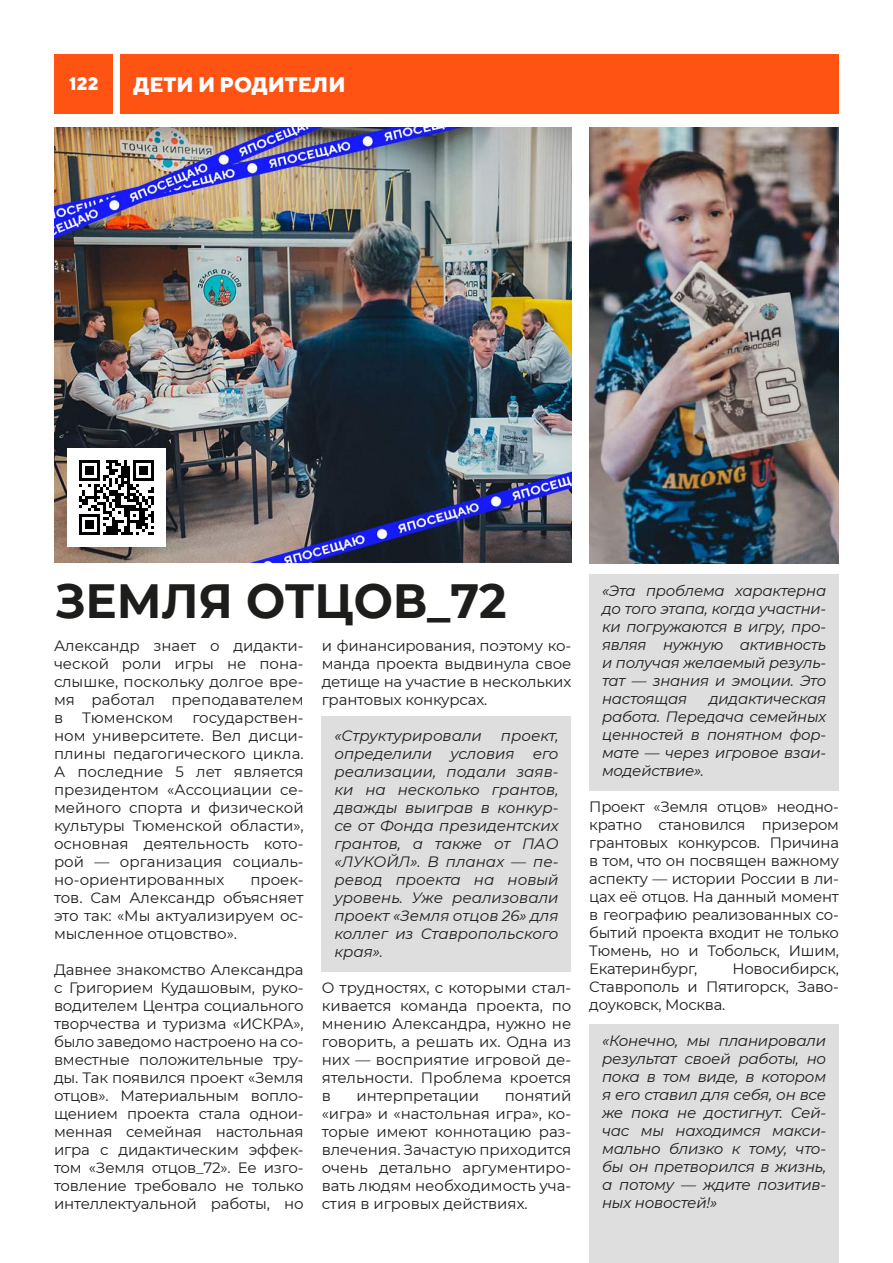
<style>
.page{position:relative;width:893px;height:1263px;background:#fff}
.page>*{position:absolute;margin:0;border:0;box-sizing:border-box;transform-origin:0 0}
.t1{font:700 48px "Montserrat";color:#1d1d1b}
.t2{font:800 21px "TT Norms";color:#fff}
.t3{font:800 18px "TT Norms";color:#fff}
.t4{font:15px/18px "Montserrat";letter-spacing:-.01em;color:#1d1d1b;text-align:justify}
.t5{font:italic 15px/18px "Montserrat";letter-spacing:-.015em;color:#1d1d1b;text-align:justify}
</style>
<div class="page">
<div style="left:54px;top:54px;width:785px;height:60px;background:#ff5314"></div>
<div style="left:114px;top:51px;width:6px;height:65px;background:#fff"></div>
<div style="left:589px;top:574px;width:250px;height:217px;background:#dedede"></div>
<div style="left:322px;top:716px;width:249px;height:256px;background:#dedede"></div>
<div style="left:589px;top:1024px;width:250px;height:239px;background:#dedede"></div>
<img style="left:54px;top:128px;width:517px;height:434px">
<img style="left:68px;top:449px;width:98px;height:98px">
<img style="left:589px;top:128px;width:250px;height:435px">
<p class="t3" style="left:69px;top:73px;width:31px">122</p>
<h2 class="t2" style="left:133px;top:71px;width:213px">ДЕТИ И РОДИТЕЛИ</h2>
<h1 class="t1" style="left:55px;top:567px;width:453px">ЗЕМЛЯ ОТЦОВ_72</h1>
<p class="t5" style="left:602px;top:581px;width:226px">«Эта проблема характерна до того этапа, когда участни&shy;ки погружаются в игру, про&shy;являя нужную активность и получая желаемый резуль&shy;тат — знания и эмоции. Это настоящая</p>
<p class="t4" style="left:322px;top:636px;width:251px">и финансирования, поэтому ко&shy;манда проекта выдвинула свое детище на участие в нескольких грантовых конкурсах.</p>
<p class="t5" style="left:334px;top:726px;width:149px">«Структурировали</p>
<p class="t4" style="left:54px;top:636px;width:251px">Александр знает о дидакти&shy;ческой роли игры не пона&shy;слышке, поскольку долгое вре&shy;мя работал преподавателем в</p>
<p class="t5" style="left:602px;top:689px;width:226px;text-indent:107px">дидактическая работа. Передача семейных ценностей в понятном фор&shy;мате — через игровое взаи&shy;модействие».</p>
<p class="t4" style="left:589px;top:797px;width:251px">Проект «Земля отцов» неодно&shy;кратно становился призером грантовых конкурсов. Причина в том, что он посвящен важному аспекту — истории России в ли&shy;цах её отцов. На данный момент в географию реализованных со&shy;бытий проекта входит не только Тюмень, но и Тобольск, Ишим, Екатеринбург,</p>
<p class="t4" style="left:82px;top:708px;width:93px">Тюменском</p>
<p class="t4" style="left:54px;top:708px;width:251px;text-indent:139px">государствен&shy;ном университете. Вел дисци&shy;плины педагогического цикла.<br>А последние 5 лет является президентом «Ассоциации се&shy;мейного спорта и физической культуры Тюменской области», основная деятельность кото&shy;рой — организация социаль&shy;но-ориентированных</p>
<p class="t5" style="left:334px;top:726px;width:226px;text-indent:167px">проект, определили условия его реализации, подали заяв&shy;ки на несколько грантов, дважды выиграв в конкур&shy;се от Фонда президентских грантов, а также от ПАО «ЛУКОЙЛ». В планах — пе&shy;ревод проекта на новый уровень. Уже реализовали проект «Земля отцов 26» для коллег из Ставропольского края».</p>
<p class="t4" style="left:322px;top:978px;width:251px">О трудностях, с которыми стал&shy;кивается команда проекта, по мнению Александра, нужно не говорить, а решать их. Одна из них — восприятие игровой де&shy;ятельности. Проблема кроется в</p>
<p class="t4" style="left:54px;top:870px;width:251px;text-indent:196px">проек&shy;тов. Сам Александр объясняет это так: «Мы актуализируем ос&shy;мысленное отцовство».</p>
<p class="t4" style="left:54px;top:960px;width:251px">Давнее знакомство Александра с Григорием Кудашовым, руко&shy;водителем Центра социального творчества и туризма «ИСКРА», было заведомо настроено на со&shy;вместные положительные тру&shy;ды. Так появился проект «Земля отцов». Материальным вопло&shy;щением проекта стала однои&shy;менная семейная настольная игра с дидактическим эффек&shy;том «Земля отцов_72». Ее изго&shy;товление требовало не только интеллектуальной работы, но</p>
<p class="t4" style="left:589px;top:959px;width:251px;text-indent:143px">Новосибирск, Ставрополь и Пятигорск, Заво&shy;доуковск, Москва.</p>
<p class="t5" style="left:602px;top:1031px;width:226px">«Конечно, мы планировали результат своей работы, но пока в том виде, в котором я его ставил для себя, он все же пока не достигнут. Сей&shy;час мы находимся макси&shy;мально близко к тому, что&shy;бы он претворился в жизнь, а потому — ждите позитив&shy;ных новостей!»</p>
<p class="t4" style="left:322px;top:1086px;width:251px;text-indent:183px">понятий «игра» и «настольная игра», ко&shy;торые имеют коннотацию раз&shy;влечения. Зачастую приходится очень детально аргументиро&shy;вать людям необходимость уча&shy;стия в игровых действиях.</p>
<p class="t4" style="left:356px;top:1086px;width:124px">интерпретации</p>
</div>
